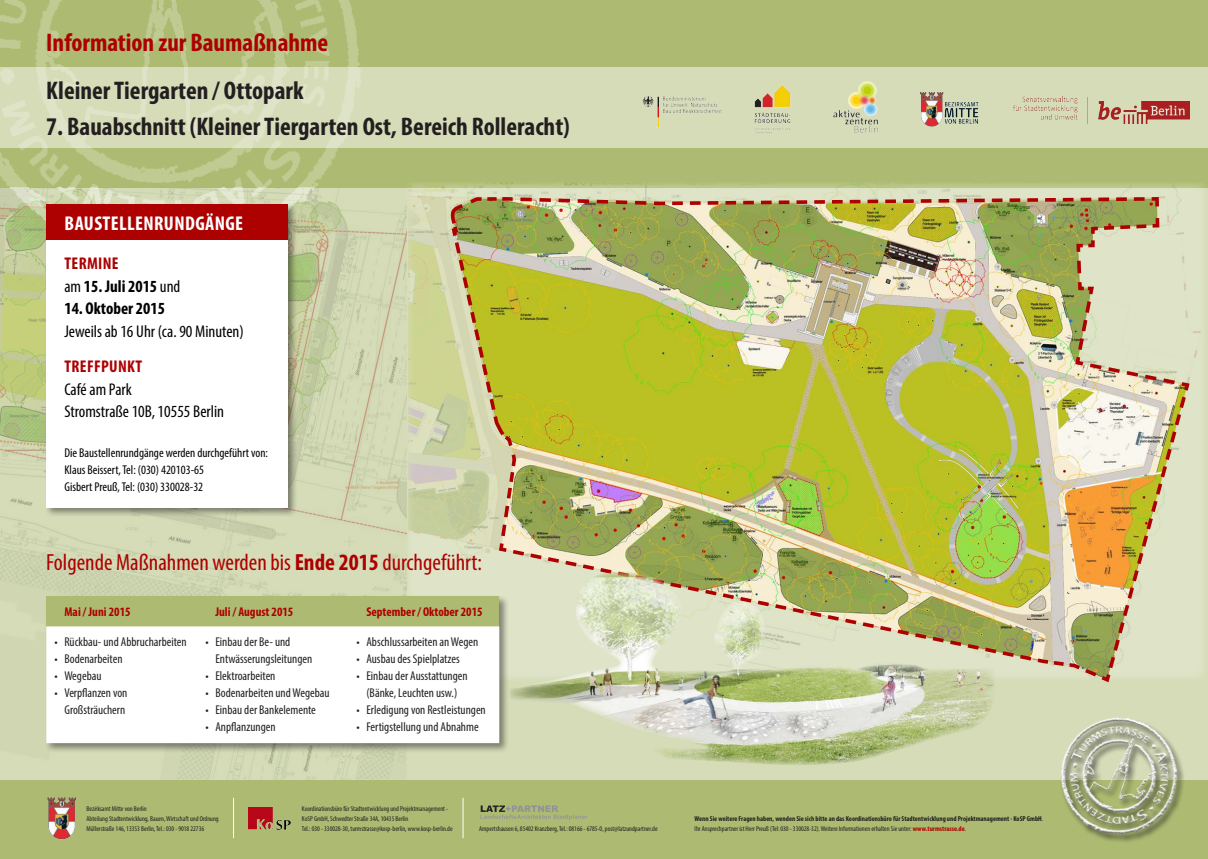
<style>
.page{position:relative;width:1208px;height:859px;background:#acbb71}
.page>*{position:absolute;margin:0;border:0;box-sizing:border-box;transform-origin:0 0}
.t1{font:700 condensed 25.6px "Myriad Pro";color:#231f20}
.t2{font:700 condensed 25.6px "Myriad Pro";color:#ad0000}
.t3{font:condensed 23.4px "Myriad Pro";color:#ad0000}
.t4{font:700 condensed 20px "Myriad Pro";letter-spacing:.02em;color:#fff}
.t5{font:condensed 17px "Myriad Pro";color:#000}
.t6{font:700 condensed 17px "Myriad Pro";color:#000}
.t7{font:700 condensed 17px "Myriad Pro";letter-spacing:.02em;color:#ad0000}
.t8{font:condensed 12.8px/17px "Myriad Pro";color:#231f20;text-align:right}
.t9{font:condensed 12.8px "Myriad Pro";color:#000}
.t10{font:700 condensed 12.8px "Myriad Pro";color:#ad0000}
.t11{font:condensed 7.1px/9.9px "Myriad Pro";color:#231f20}
.t12{font:700 condensed 7.1px "Myriad Pro";color:#231f20}
.s1{font-weight:400}
.s2{font-weight:700}
.s3{font-weight:700;color:#ad0000}
</style>
<div class="page">
<div style="left:0;top:188px;width:1208px;height:592px;background:#d5dcb7"></div>
<div style="left:0;top:67px;width:1208px;height:81px;background:#d5dcb7"></div>
<img style="left:0;top:206px;width:407px;height:574px">
<svg style="left:408px;top:183px;width:796px;height:494px"></svg>
<img style="left:449px;top:195px;width:742px;height:488px">
<img style="left:0;top:1px;width:372px;height:267px">
<img style="left:833px;top:81px;width:45px;height:52px">
<img style="left:920px;top:92px;width:59px;height:35px">
<img style="left:642px;top:96px;width:80px;height:32px">
<img style="left:754px;top:85px;width:37px;height:49px">
<img style="left:1013px;top:97px;width:177px;height:26px">
<img style="left:248px;top:807px;width:42px;height:23px">
<img style="left:47px;top:797px;width:29px;height:43px">
<svg style="left:480px;top:805px;width:107px;height:15px"></svg>
<hr style="left:463px;top:798px;width:1px;height:40px;background:#fff">
<hr style="left:233px;top:798px;width:1px;height:40px;background:#fff">
<div style="left:44px;top:203px;width:254px;height:314px;background:#231f20;opacity:.5"></div>
<div style="left:46px;top:205px;width:242px;height:35px;background:#ad0000"></div>
<div style="left:46px;top:240px;width:242px;height:267px;background:#fff"></div>
<svg style="left:1061px;top:717px;width:123px;height:125px"></svg>
<div style="left:44px;top:594px;width:465px;height:159px;background:#231f20;opacity:.5"></div>
<div style="left:46px;top:596px;width:151px;height:30px;background:#acbb71"></div>
<div style="left:197px;top:596px;width:151px;height:30px;background:#acbb71"></div>
<div style="left:348px;top:596px;width:151px;height:30px;background:#acbb71"></div>
<div style="left:46px;top:626px;width:453px;height:117px;background:#fff"></div>
<img style="left:509px;top:571px;width:487px;height:6px">
<img style="left:509px;top:577px;width:487px;height:188px">
<p class="t2" style="left:46px;top:26px;width:283px">Information zur Baumaßnahme</p>
<p class="t1" style="left:46px;top:75px;width:259px">Kleiner Tiergarten / Ottopark</p>
<p class="t1" style="left:46px;top:110px;width:525px">7. Bauabschnitt (Kleiner Tiergarten Ost, Bereich Rolleracht)</p>
<p class="t4" style="left:65px;top:211px;width:180px">BAUSTELLENRUNDGÄNGE</p>
<p class="t7" style="left:65px;top:253px;width:56px">TERMINE</p>
<p class="t6" style="left:64px;top:275px;width:117px"><span class="s1">am</span> 15. Juli 2015 <span class="s1">und</span></p>
<p class="t6" style="left:64px;top:298px;width:102px">14. Oktober 2015</p>
<p class="t5" style="left:64px;top:321px;width:181px">Jeweils ab 16 Uhr (ca. 90 Minuten)</p>
<p class="t7" style="left:65px;top:356px;width:79px">TREFFPUNKT</p>
<p class="t5" style="left:64px;top:379px;width:69px">Café am Park</p>
<p class="t5" style="left:64px;top:401px;width:161px">Stromstraße 10B, 10555 Berlin</p>
<p class="t9" style="left:64px;top:445px;width:205px">Die Baustellenrundgänge werden durchgeführt von:</p>
<p class="t9" style="left:64px;top:462px;width:141px">Klaus Beissert, Tel: (030) 420103-65</p>
<p class="t9" style="left:64px;top:479px;width:140px">Gisbert Preuß, Tel: (030) 330028-32</p>
<p class="t3" style="left:46px;top:548px;width:437px">Folgende Maßnahmen werden bis <span class="s2">Ende 2015</span> durchgeführt:</p>
<p class="t10" style="left:64px;top:604px;width:68px">Mai / Juni 2015</p>
<p class="t10" style="left:215px;top:604px;width:79px">Juli / August 2015</p>
<p class="t10" style="left:366px;top:604px;width:118px">September / Oktober 2015</p>
<p class="t8" style="left:54px;top:633px;width:134px">• Rückbau- und Abbrucharbeiten</p>
<p class="t8" style="left:54px;top:650px;width:70px">• Bodenarbeiten</p>
<p class="t8" style="left:54px;top:667px;width:49px">• Wegebau</p>
<p class="t8" style="left:54px;top:684px;width:75px">• Verpflanzen von<br>Großsträuchern</p>
<p class="t8" style="left:356px;top:633px;width:124px">• Abschlussarbeiten an Wegen</p>
<p class="t8" style="left:356px;top:650px;width:105px">• Ausbau des Spielplatzes</p>
<p class="t8" style="left:356px;top:667px;width:113px;text-align:center">• Einbau der Ausstattungen (Bänke, Leuchten usw.)</p>
<p class="t8" style="left:356px;top:701px;width:131px">• Erledigung von Restleistungen</p>
<p class="t8" style="left:356px;top:718px;width:124px">• Fertigstellung und Abnahme</p>
<p class="t8" style="left:215px;top:633px;width:98px;text-align:left;text-indent:-10px">• Einbau der Be- und<br>Entwässerungsleitungen</p>
<p class="t8" style="left:205px;top:667px;width:72px">• Elektroarbeiten</p>
<p class="t8" style="left:205px;top:684px;width:126px">• Bodenarbeiten und Wegebau</p>
<p class="t8" style="left:205px;top:701px;width:112px">• Einbau der Bankelemente</p>
<p class="t8" style="left:205px;top:718px;width:72px">• Anpflanzungen</p>
<p class="t11" style="left:87px;top:803px;width:62px">Bezirksamt Mitte von Berlin</p>
<p class="t11" style="left:87px;top:813px;width:134px">Abteilung Stadtentwicklung, Bauen, Wirtschaft und Ordnung</p>
<p class="t11" style="left:87px;top:823px;width:119px">Müllerstraße 146, 13353 Berlin, Tel.: 030 - 9018 22736</p>
<p class="t11" style="left:302px;top:803px;width:148px">Koordinationsbüro für Stadtentwicklung und Projektmanagement -<br>KoSP GmbH, Schwedter Straße 34A, 10435 Berlin</p>
<p class="t11" style="left:302px;top:823px;width:152px">Tel.: 030 - 330028-30, turmstrasse@kosp-berlin, www.kosp-berlin.de</p>
<p class="t11" style="left:479px;top:823px;width:180px">Ampertshausen 6, 85402 Kranzberg, Tel.: 08166 - 6785-0, post@latzundpartner.de</p>
<p class="t12" style="left:694px;top:814px;width:350px">Wenn Sie weitere Fragen haben, wenden Sie sich bitte an das Koordinationsbüro für Stadtentwicklung und Projektmanagement - KoSP GmbH<span class="s1">.</span></p>
<p class="t11" style="left:694px;top:823px;width:273px">Ihr Ansprechpartner ist Herr Preuß (Tel: 030 - 330028-32). Weitere Informationen erhalten Sie unter: <span class="s3">www.turmstrasse.de</span>.</p>
</div>
